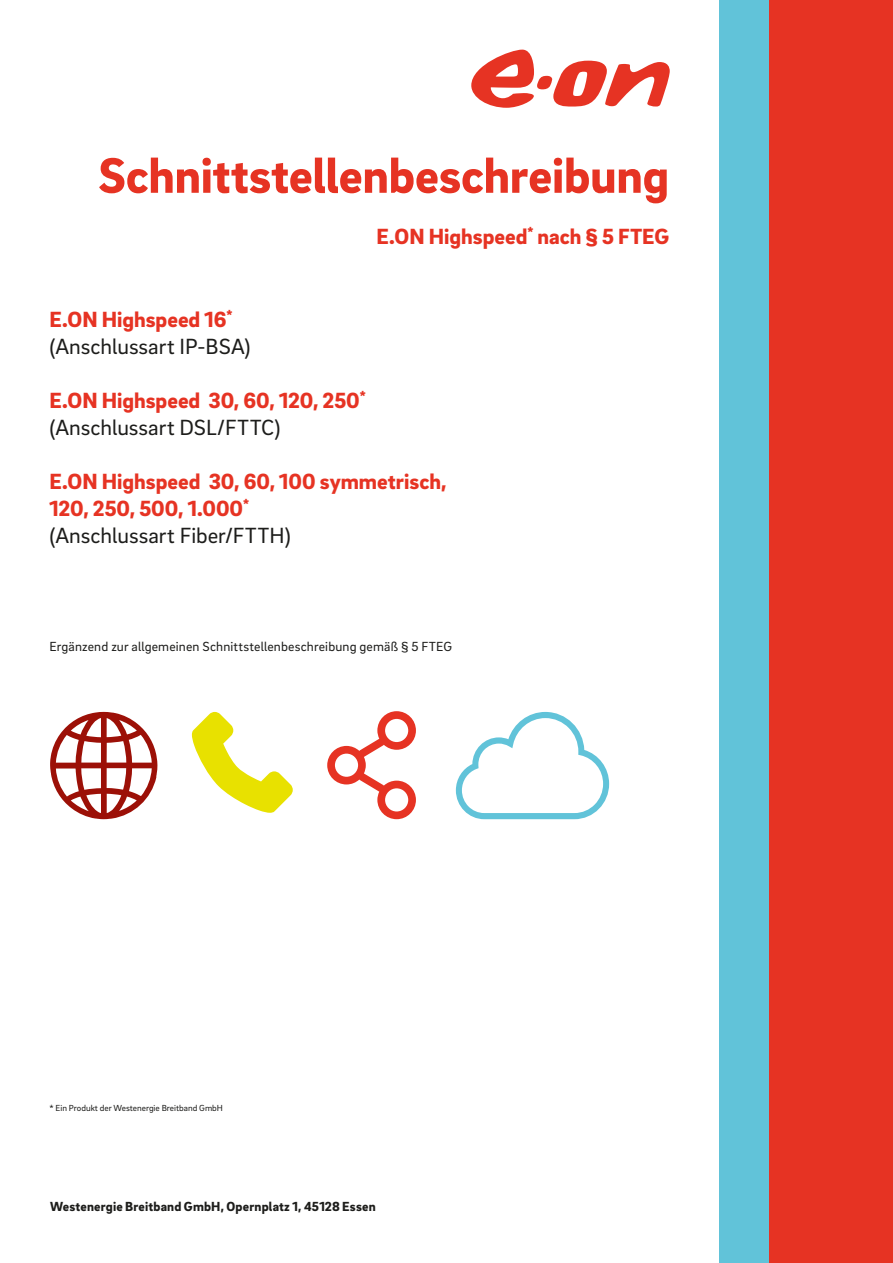
<style>
.page{position:relative;width:893px;height:1263px;background:#fff}
.page>*{position:absolute;margin:0;border:0;box-sizing:border-box;transform-origin:0 0}
.t1{font:900 51px "EON Brix Sans";letter-spacing:-.005em;color:#e63323}
.t2{font:900 22.5px/27px "EON Brix Sans";color:#e63323}
.t3{font:22.5px/27px "EON Brix Sans";color:#1d1d1b}
.t4{font:13.5px "EON Brix Sans";letter-spacing:.01em;color:#1d1d1b}
.t5{font:900 13.5px "EON Brix Sans";letter-spacing:.015em;color:#1d1d1b}
.t6{font:9px "EON Brix Sans";color:#1d1d1b}
.s1{font-weight:900;color:#e63323}
.s2{font-weight:400;color:#1d1d1b}
</style>
<div class="page">
<svg style="left:471px;top:50px;width:199px;height:58px"></svg>
<svg style="left:50px;top:712px;width:107px;height:107px"></svg>
<svg style="left:456px;top:712px;width:153px;height:107px"></svg>
<svg style="left:192px;top:712px;width:101px;height:101px"></svg>
<svg style="left:327px;top:711px;width:89px;height:108px"></svg>
<div style="left:756px;top:0;width:137px;height:1263px;background:#e63323"></div>
<div style="left:719px;top:0;width:50px;height:1263px;background:#61c3d9"></div>
<h1 class="t1" style="left:98px;top:156px;width:572px">Schnittstellenbeschreibung</h1>
<p class="t2" style="left:377px;top:224px;width:294px">E.ON Highspeed<sup>*</sup> nach § 5 FTEG</p>
<p class="t3" style="left:49px;top:307px;width:203px"><span class="s1">E.ON Highspeed 16</span><sup>* </sup>(Anschlussart IP-BSA)</p>
<p class="t2" style="left:49px;top:388px;width:318px">E.ON Highspeed 30, 60, 120, 250<sup>* </sup><span class="s2">(Anschlussart DSL/FTTC)</span></p>
<p class="t2" style="left:49px;top:469px;width:399px">E.ON Highspeed 30, 60, 100 symmetrisch,<br>120, 250, 500, 1.000<sup>*<br></sup><span class="s2">(Anschlussart Fiber/FTTH)</span></p>
<p class="t4" style="left:49px;top:641px;width:404px">Ergänzend zur allgemeinen Schnittstellenbeschreibung gemäß § 5 FTEG</p>
<p class="t6" style="left:49px;top:1105px;width:175px">* Ein Produkt der Westenergie Breitband GmbH</p>
<p class="t5" style="left:50px;top:1202px;width:327px">Westenergie Breitband GmbH, Opernplatz 1, 45128 Essen</p>
</div>
